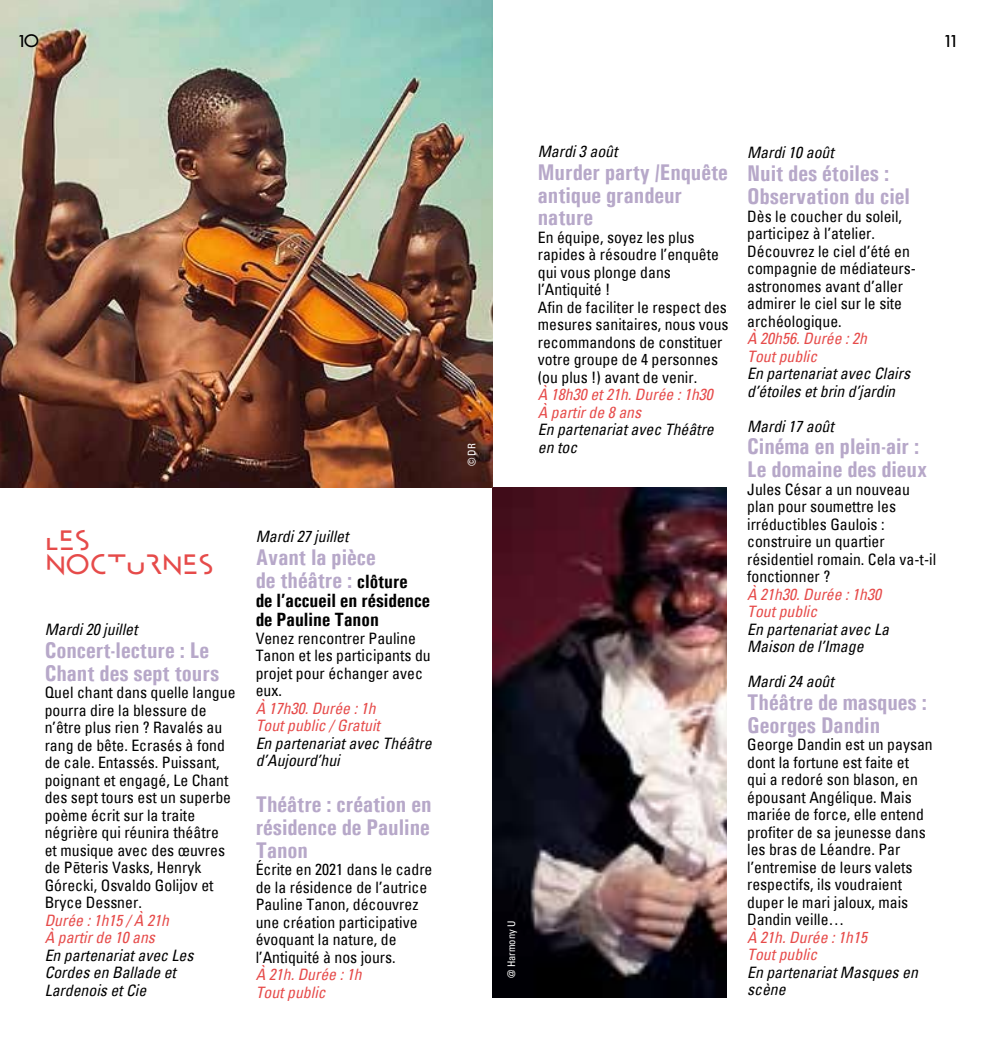
<style>
.page{position:relative;width:983px;height:1042px;background:#fff}
.page>*{position:absolute;margin:0;border:0;box-sizing:border-box;transform-origin:0 0}
.t1{font:700 24.5px/24.5px "Metamorphose";color:#e64b4a}
.t2{font:700 condensed 22.75px/22.8px "Univers";color:#b7a8c9}
.t3{font:700 condensed 19.25px/19.2px "Univers";color:#000}
.t4{font:condensed 15.75px/17.5px "Univers";color:#000}
.t5{font:italic condensed 15.75px/17.5px "Univers";color:#000}
.t6{font:italic condensed 15.75px/17.5px "Univers";color:#e64b4a}
.t7{font:700 15.75px "Metamorphose";color:#000}
.t8{font:condensed 10.5px "Univers";color:#fff}
.s1{font-size:19.25px;color:#000}
</style>
<div class="page">
<img style="left:492px;top:487px;width:234px;height:510px">
<img style="left:0;top:0;width:492px;height:487px">
<p class="t7" style="left:18px;top:30px;width:22px">10</p>
<p class="t7" style="left:944px;top:30px;width:14px">11</p>
<h1 class="t1" style="left:45px;top:528px;width:170px">LES<br>NOCTURNES</h1>
<p class="t5" style="left:45px;top:621px;width:94px">Mardi 20 juillet</p>
<h2 class="t2" style="left:45px;top:639px;width:176px">Concert-lecture : Le<br>Chant des sept tours</h2>
<p class="t4" style="left:45px;top:684px;width:192px">Quel chant dans quelle langue pourra dire la blessure de n’être plus rien ? Ravalés au rang de bête. Ecrasés à fond de cale. Entassés. Puissant, poignant et engagé, Le Chant des sept tours est un superbe poème écrit sur la traite négrière qui réunira théâtre<br>et musique avec des œuvres de Pēteris Vasks, Henryk<br>Górecki, Osvaldo Golijov et<br>Bryce Dessner.</p>
<p class="t6" style="left:45px;top:911px;width:126px">Durée : 1h15 / À 21h<br>À partir de 10 ans</p>
<p class="t5" style="left:45px;top:946px;width:150px">En partenariat avec Les<br>Cordes en Ballade et<br>Lardenois et Cie</p>
<p class="t5" style="left:255px;top:528px;width:94px">Mardi 27 juillet</p>
<h2 class="t2" style="left:255px;top:546px;width:153px">Avant la pièce<br>de théâtre : <span class="s1">clôture</span></h2>
<p class="t3" style="left:255px;top:591px;width:176px">de l’accueil en résidence de Pauline Tanon</p>
<p class="t4" style="left:255px;top:629px;width:176px">Venez rencontrer Pauline<br>Tanon et les participants du projet pour échanger avec eux.</p>
<p class="t6" style="left:255px;top:699px;width:126px">À 17h30. Durée : 1h<br>Tout public / Gratuit</p>
<p class="t5" style="left:255px;top:734px;width:177px">En partenariat avec Théâtre d’Aujourd’hui</p>
<h2 class="t2" style="left:255px;top:792px;width:177px;text-align:justify">Théâtre : création en résidence de Pauline Tanon</h2>
<p class="t4" style="left:255px;top:860px;width:178px">Écrite en 2021 dans le cadre de la résidence de l’autrice<br>Pauline Tanon, découvrez une création participative évoquant la nature, de l’Antiquité à nos jours.</p>
<p class="t6" style="left:255px;top:965px;width:107px">À 21h. Durée : 1h<br>Tout public</p>
<p class="t8" style="left:464px;top:466px;width:24px;rotate:-90deg">© DR</p>
<p class="t8" style="left:504px;top:978px;width:59px;rotate:-90deg">@ Harmony U</p>
<p class="t5" style="left:537px;top:142px;width:81px">Mardi 3 août</p>
<h2 class="t2" style="left:537px;top:161px;width:191px">Murder party /Enquête antique grandeur nature</h2>
<p class="t4" style="left:537px;top:228px;width:192px">En équipe, soyez les plus rapides à résoudre l’enquête qui vous plonge dans l’Antiquité !<br>Afin de faciliter le respect des mesures sanitaires, nous vous recommandons de constituer votre groupe de 4 personnes (ou plus !) avant de venir.</p>
<p class="t6" style="left:537px;top:386px;width:176px">À 18h30 et 21h. Durée : 1h30<br>À partir de 8 ans</p>
<p class="t5" style="left:537px;top:421px;width:177px">En partenariat avec Théâtre en toc</p>
<p class="t5" style="left:747px;top:144px;width:88px">Mardi 10 août</p>
<h2 class="t2" style="left:747px;top:162px;width:164px">Nuit des étoiles :<br>Observation du ciel</h2>
<p class="t4" style="left:747px;top:207px;width:170px">Dès le coucher du soleil, participez à l’atelier.<br>Découvrez le ciel d’été en compagnie de médiateurs&shy;astronomes avant d’aller admirer le ciel sur le site archéologique.</p>
<p class="t6" style="left:747px;top:329px;width:121px">À 20h56. Durée : 2h<br>Tout public</p>
<p class="t5" style="left:747px;top:364px;width:164px">En partenariat avec Clairs d’étoiles et brin d’jardin</p>
<p class="t5" style="left:747px;top:417px;width:88px">Mardi 17 août</p>
<h2 class="t2" style="left:747px;top:435px;width:181px">Cinéma en plein-air :<br>Le domaine des dieux</h2>
<p class="t4" style="left:747px;top:480px;width:190px">Jules César a un nouveau plan pour soumettre les irréductibles Gaulois : construire un quartier résidentiel romain. Cela va-t-il fonctionner ?</p>
<p class="t6" style="left:747px;top:585px;width:135px">À 21h30. Durée : 1h30<br>Tout public</p>
<p class="t5" style="left:747px;top:620px;width:143px">En partenariat avec La<br>Maison de l’Image</p>
<p class="t5" style="left:747px;top:672px;width:88px">Mardi 24 août</p>
<h2 class="t2" style="left:747px;top:690px;width:181px">Théâtre de masques :<br>Georges Dandin</h2>
<p class="t4" style="left:747px;top:735px;width:187px">George Dandin est un paysan dont la fortune est faite et<br>qui a redoré son blason, en épousant Angélique. Mais mariée de force, elle entend profiter de sa jeunesse dans les bras de Léandre. Par l’entremise de leurs valets respectifs, ils voudraient duper le mari jaloux, mais<br>Dandin veille…</p>
<p class="t6" style="left:747px;top:928px;width:121px">À 21h. Durée : 1h15<br>Tout public</p>
<p class="t5" style="left:747px;top:963px;width:172px">En partenariat Masques en scène</p>
</div>
